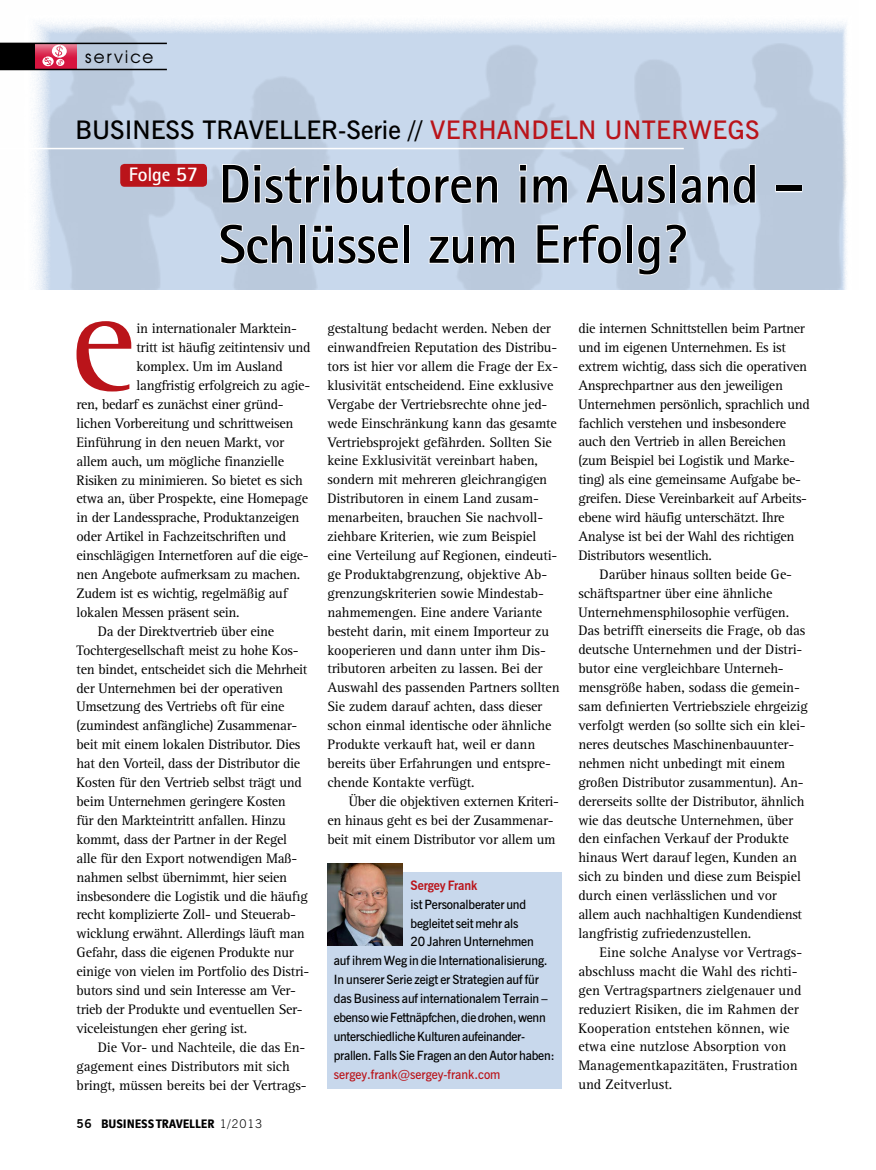
<style>
.page{position:relative;width:876px;height:1170px;background:#fff}
.page>*{position:absolute;margin:0;border:0;box-sizing:border-box;transform-origin:0 0}
.t1{font:146.4px "Rotis Serif Pro";color:#ba141a}
.t2{font:700 54.3px/60.3px "AT Rotis Sans Serif";letter-spacing:-.01em;color:#000}
.t3{font:600 25.5px "News Gothic BT";color:#000}
.t4{font:600 25.5px "News Gothic BT";color:#ba141a}
.t5{font:700 19.5px "AT Rotis Sans Serif";letter-spacing:-.01em;color:#fff}
.t6{font:18px "Avant Garde BQ";letter-spacing:.12em;color:#000}
.t7{font:14.25px/18.9px "Rotis Serif Pro";letter-spacing:-.02em;color:#000}
.t8{font:14.25px/18.9px "Rotis Serif Pro";color:#000}
.t9{font:600 12.75px "News Gothic BT";letter-spacing:-.015em;color:#000}
.t10{font:600 12.75px "News Gothic BT";color:#ba141a}
.t11{font:600 12.75px "Polo 11";color:#000}
.t12{font:700 12.75px "News Gothic BT";letter-spacing:-.01em;color:#ba141a}
.s1{color:#ba141a}
.s2{font-size:21px}
.s3{font-family:"News Gothic BT";font-weight:700;font-size:12px}
.s4{font-family:"News Gothic BT";font-weight:300;font-size:12px}
</style>
<div class="page">
<img style="left:0;top:22px;width:847px;height:267px">
<div style="left:327px;top:872px;width:234px;height:216px;background:#c8d8ec"></div>
<img style="left:327px;top:863px;width:75px;height:82px">
<svg style="left:221px;top:163px;width:278px;height:42px"></svg>
<svg style="left:518px;top:163px;width:51px;height:41px"></svg>
<svg style="left:584px;top:163px;width:83px;height:42px"></svg>
<div style="left:669px;top:164px;width:7px;height:39px;border:2px solid #fff"></div>
<svg style="left:680px;top:163px;width:76px;height:42px"></svg>
<div style="left:775px;top:185px;width:27px;height:7px;border:2px solid #fff"></div>
<svg style="left:219px;top:223px;width:75px;height:42px"></svg>
<div style="left:299px;top:224px;width:7px;height:40px;border:2px solid #fff"></div>
<svg style="left:311px;top:224px;width:89px;height:41px"></svg>
<div style="left:403px;top:224px;width:7px;height:40px;border:2px solid #fff"></div>
<svg style="left:428px;top:234px;width:88px;height:31px"></svg>
<svg style="left:536px;top:223px;width:87px;height:42px"></svg>
<div style="left:626px;top:224px;width:7px;height:40px;border:2px solid #fff"></div>
<svg style="left:636px;top:223px;width:52px;height:53px;background:#c8d4e3"></svg>
<hr style="left:0;top:148px;width:684px;height:1px;background:#fff">
<div style="left:120px;top:164px;width:87px;height:23px;background:#ba141a;border-radius:4px"></div>
<svg style="left:34px;top:44px;width:42px;height:25px"></svg>
<div style="left:0;top:44px;width:34px;height:25px;background:#000"></div>
<hr style="left:0;top:43px;width:167px;height:1px;background:#000">
<hr style="left:0;top:69px;width:167px;height:1px;background:#000">
<svg style="left:42px;top:45px;width:25px;height:21px"></svg>
<p class="t6" style="left:85px;top:47px;width:70px">service</p>
<h3 class="t3" style="left:75px;top:114px;width:489px">BUSINESS TRAVELLER-Serie // <span class="s1">Ver han deln</span></h3>
<h3 class="t4" style="left:605px;top:114px;width:19px">unterwe</h3>
<h3 class="t4" style="left:728px;top:114px;width:30px">gs</h3>
<h3 class="t5" style="left:129px;top:162px;width:71px">Folge <span class="s2">57</span></h3>
<h2 class="t2" style="left:219px;top:153px;width:587px">Distributoren im Ausland –<br>Schlüssel zum Erfolg?</h2>
<h1 class="t1" style="left:70px;top:254px;width:67px">e</h1>
<p class="t7" style="left:136px;top:319px;width:162px">in internationaler Marktein-</p>
<p class="t7" style="left:136px;top:338px;width:175px">tritt ist häufig zeitintensiv und</p>
<p class="t7" style="left:136px;top:357px;width:148px">komplex. Um im Ausland</p>
<p class="t7" style="left:136px;top:376px;width:175px">langfristig erfolgreich zu agie-</p>
<p class="t7" style="left:77px;top:395px;width:209px">ren, bedarf es zunächst einer gründ-</p>
<p class="t7" style="left:77px;top:413px;width:218px">lichen Vorbereitung und schrittweisen</p>
<p class="t7" style="left:77px;top:432px;width:209px">Einführung in den neuen Markt, vor</p>
<p class="t7" style="left:77px;top:451px;width:209px">allem auch, um mögliche finanzielle</p>
<p class="t7" style="left:77px;top:470px;width:228px">Risiken zu minimieren. So bietet es sich</p>
<p class="t7" style="left:77px;top:489px;width:233px">etwa an, über Prospekte, eine Homepage</p>
<p class="t7" style="left:77px;top:508px;width:225px">in der Landessprache, Produktanzeigen</p>
<p class="t7" style="left:77px;top:527px;width:211px">oder Artikel in Fachzeitschriften und</p>
<p class="t7" style="left:77px;top:546px;width:234px">einschlägigen Internetforen auf die eige-</p>
<p class="t7" style="left:77px;top:565px;width:225px">nen Angebote aufmerksam zu machen.</p>
<p class="t7" style="left:77px;top:583px;width:212px">Zudem ist es wichtig, regelmäßig auf</p>
<p class="t7" style="left:77px;top:602px;width:164px">lokalen Messen präsent sein.</p>
<p class="t7" style="left:98px;top:621px;width:178px">Da der Direktvertrieb über eine</p>
<p class="t7" style="left:77px;top:640px;width:223px">Tochtergesellschaft meist zu hohe Kos-</p>
<p class="t7" style="left:77px;top:659px;width:232px">ten bindet, entscheidet sich die Mehrheit</p>
<p class="t7" style="left:77px;top:678px;width:208px">der Unternehmen bei der operativen</p>
<p class="t7" style="left:77px;top:697px;width:209px">Umsetzung des Vertriebs oft für eine</p>
<p class="t7" style="left:77px;top:716px;width:222px">(zumindest anfängliche) Zusammenar-</p>
<p class="t7" style="left:77px;top:735px;width:225px">beit mit einem lokalen Distributor. Dies</p>
<p class="t7" style="left:77px;top:754px;width:225px">hat den Vorteil, dass der Distributor die</p>
<p class="t7" style="left:77px;top:772px;width:227px">Kosten für den Vertrieb selbst trägt und</p>
<p class="t7" style="left:77px;top:791px;width:211px">beim Unternehmen geringere Kosten</p>
<p class="t7" style="left:77px;top:810px;width:211px">für den Markteintritt anfallen. Hinzu</p>
<p class="t7" style="left:77px;top:829px;width:212px">kommt, dass der Partner in der Regel</p>
<p class="t7" style="left:77px;top:848px;width:222px">alle für den Export notwendigen Maß-</p>
<p class="t7" style="left:77px;top:867px;width:212px">nahmen selbst übernimmt, hier seien</p>
<p class="t7" style="left:77px;top:886px;width:233px">insbesondere die Logistik und die häufig</p>
<p class="t7" style="left:77px;top:905px;width:221px">recht komplizierte Zoll- und Steuerab-</p>
<p class="t7" style="left:77px;top:924px;width:230px">wicklung erwähnt. Allerdings läuft man</p>
<p class="t7" style="left:77px;top:942px;width:219px">Gefahr, dass die eigenen Produkte nur</p>
<p class="t7" style="left:77px;top:961px;width:234px">einige von vielen im Portfolio des Distri-</p>
<p class="t7" style="left:77px;top:980px;width:221px">butors sind und sein Interesse am Ver-</p>
<p class="t7" style="left:77px;top:999px;width:228px">trieb der Produkte und eventuellen Ser-</p>
<p class="t7" style="left:77px;top:1018px;width:172px">viceleistungen eher gering ist.</p>
<p class="t7" style="left:98px;top:1037px;width:209px">Die Vor- und Nachteile, die das En-</p>
<p class="t7" style="left:77px;top:1056px;width:215px">gagement eines Distributors mit sich</p>
<p class="t7" style="left:77px;top:1075px;width:232px">bringt, müssen bereits bei der Vertrags-</p>
<p class="t11" style="left:77px;top:1116px;width:187px"><span class="s3">56</span> BUSINESS TRAVELLER <span class="s4">1/2013</span></p>
<p class="t7" style="left:327px;top:319px;width:234px">gestaltung bedacht werden. Neben der einwandfreien Reputation des Distribu&shy;tors ist hier vor allem die Frage der Ex&shy;klusivität entscheidend. Eine exklusive Vergabe der Vertriebsrechte ohne jed&shy;wede Einschränkung kann das gesamte Vertriebsprojekt gefährden. Sollten Sie keine Exklusivität vereinbart haben, sondern mit mehreren gleichrangigen Distributoren in einem Land zusam&shy;menarbeiten, brauchen Sie nachvoll&shy;ziehbare Kriterien, wie zum Beispiel eine Verteilung auf Regionen, eindeuti&shy;ge Produktabgrenzung, objektive Ab&shy;grenzungskriterien sowie Mindestab&shy;nahmemengen. Eine andere Variante besteht darin, mit einem Importeur zu kooperieren und dann unter ihm Dis&shy;tributoren arbeiten zu lassen. Bei der Auswahl des passenden Partners sollten Sie zudem darauf achten, dass dieser schon einmal identische oder ähnliche Produkte verkauft hat, weil er dann bereits über Erfahrungen und entspre&shy;chende Kontakte verfügt.</p>
<p class="t7" style="left:327px;top:791px;width:233px;text-indent:21px">Über die objektiven externen Kriteri&shy;en hinaus geht es bei der Zusammenar&shy;beit mit einem Distributor vor allem um</p>
<p class="t12" style="left:411px;top:877px;width:68px">Sergey Frank</p>
<p class="t9" style="left:411px;top:896px;width:117px">ist Personalberater und</p>
<p class="t9" style="left:411px;top:915px;width:109px">begleitet seit mehr als</p>
<p class="t9" style="left:411px;top:934px;width:125px">20 Jahren Unternehmen</p>
<p class="t9" style="left:334px;top:952px;width:215px">auf ihrem Weg in die Internationalisierung.</p>
<p class="t9" style="left:334px;top:971px;width:207px">In unserer Serie zeigt er Strategien auf für</p>
<p class="t9" style="left:334px;top:990px;width:215px">das Business auf internationalem Terrain –</p>
<p class="t9" style="left:334px;top:1009px;width:213px">ebenso wie Fettnäpfchen, die drohen, wenn</p>
<p class="t9" style="left:334px;top:1028px;width:193px">unterschiedliche Kulturen aufeinander-</p>
<p class="t9" style="left:334px;top:1047px;width:222px">prallen. Falls Sie Fragen an den Autor haben:</p>
<p class="t10" style="left:334px;top:1066px;width:168px">sergey.frank@sergey-frank.com</p>
<p class="t7" style="left:578px;top:319px;width:233px">die internen Schnittstellen beim Partner und im eigenen Unternehmen. Es ist extrem wichtig, dass sich die operativen Ansprechpartner aus den jeweiligen Unternehmen persönlich, sprachlich und fachlich verstehen und insbesondere auch den Vertrieb in allen Bereichen (zum Beispiel bei Logistik und Marke&shy;ting) als eine gemeinsame Aufgabe be&shy;greifen. Diese Vereinbarkeit auf Arbeits&shy;ebene wird häufig unterschätzt. Ihre Analyse ist bei der Wahl des richtigen Distributors wesentlich.</p>
<p class="t7" style="left:578px;top:564px;width:231px;text-indent:21px">Darüber hinaus sollten beide Ge&shy;schäftspartner über eine ähnliche Unternehmensphilosophie verfügen.<br>Das betrifft einerseits die Frage, ob das deutsche Unternehmen und der Distri&shy;butor eine vergleichbare Unterneh&shy;mensgröße haben, sodass die gemein&shy;sam definierten Vertriebsziele ehrgeizig verfolgt werden (so sollte sich ein klei&shy;neres deutsches Maschinenbauunter&shy;nehmen nicht unbedingt mit einem großen Distributor zusammentun). An&shy;dererseits sollte der Distributor, ähnlich wie das deutsche Unternehmen, über den einfachen Verkauf der Produkte hinaus Wert darauf legen, Kunden an sich zu binden und diese zum Beispiel durch einen verlässlichen und vor allem auch nachhaltigen Kundendienst langfristig zufriedenzustellen.</p>
<p class="t8" style="left:578px;top:942px;width:225px;text-indent:21px">Eine solche Analyse vor Vertrags&shy;abschluss macht die Wahl des richti&shy;gen Vertragspartners zielgenauer und reduziert Risiken, die im Rahmen der Kooperation entstehen können, wie etwa eine nutzlose Absorption von Managementkapazitäten, Frustration und Zeitverlust.</p>
</div>
